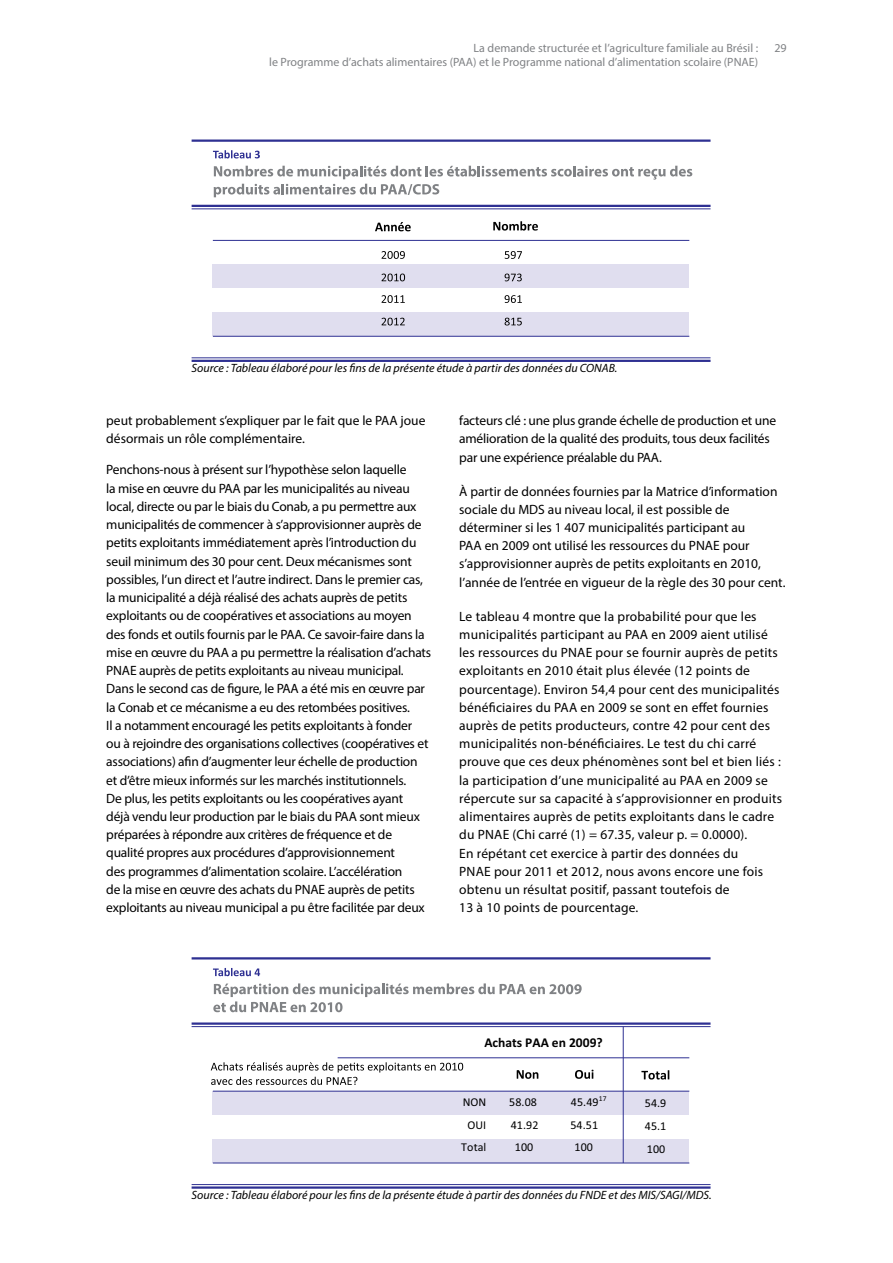
<style>
.page{position:relative;width:893px;height:1263px;background:#fff}
.page>*{position:absolute;margin:0;border:0;box-sizing:border-box;transform-origin:0 0}
.t1{font:13.5px/18.3px "Myriad Pro";letter-spacing:-.015em;color:#000}
.t2{font:13.5px/18.1px "Myriad Pro";letter-spacing:.015em;color:#000}
.t3{font:700 13.5px "Calibri";color:#010101}
.t4{font:italic 12px "Myriad Pro";color:#000}
.t5{font:12px/14.4px "Myriad Pro";color:#808285;text-align:right}
.t6{font:12px "Calibri";letter-spacing:.005em;color:#000}
</style>
<div class="page">
<div style="left:213px;top:1091px;width:476px;height:24px;background:#e0deef"></div>
<div style="left:213px;top:1139px;width:476px;height:24px;background:#e0deef"></div>
<hr style="left:192px;top:1184px;width:518px;height:1px;background:#2e3092">
<hr style="left:192px;top:1186px;width:518px;height:3px;background:#2e3092">
<hr style="left:192px;top:1026px;width:518px;height:1px;background:#2e3092">
<hr style="left:192px;top:1022px;width:518px;height:3px;background:#2e3092">
<hr style="left:192px;top:957px;width:518px;height:2px;background:#2e3092">
<svg style="left:213px;top:968px;width:47px;height:8px"></svg>
<svg style="left:213px;top:983px;width:369px;height:29px"></svg>
<hr style="left:338px;top:1057px;width:351px;height:1px;background:#2e3092">
<hr style="left:213px;top:1091px;width:476px;height:1px;background:#2e3092">
<hr style="left:213px;top:1162px;width:476px;height:1px;background:#2e3092">
<hr style="left:623px;top:1026px;width:1px;height:137px;background:#2e3092">
<svg style="left:211px;top:1062px;width:252px;height:23px"></svg>
<svg style="left:517px;top:1070px;width:21px;height:9px"></svg>
<svg style="left:575px;top:1070px;width:18px;height:9px"></svg>
<svg style="left:641px;top:1070px;width:28px;height:9px"></svg>
<div style="left:213px;top:312px;width:476px;height:24px;background:#e0deef"></div>
<div style="left:213px;top:264px;width:476px;height:24px;background:#e0deef"></div>
<hr style="left:192px;top:357px;width:518px;height:1px;background:#2e3092">
<hr style="left:192px;top:360px;width:518px;height:2px;background:#2e3092">
<hr style="left:192px;top:208px;width:518px;height:1px;background:#2e3092">
<hr style="left:192px;top:205px;width:518px;height:2px;background:#2e3092">
<hr style="left:192px;top:140px;width:518px;height:2px;background:#2e3092">
<svg style="left:213px;top:150px;width:47px;height:8px"></svg>
<svg style="left:214px;top:166px;width:478px;height:31px"></svg>
<svg style="left:375px;top:222px;width:36px;height:9px"></svg>
<hr style="left:213px;top:240px;width:476px;height:1px;background:#2e3092">
<hr style="left:213px;top:336px;width:476px;height:1px;background:#2e3092">
<svg style="left:493px;top:221px;width:45px;height:10px"></svg>
<svg style="left:382px;top:251px;width:23px;height:8px"></svg>
<svg style="left:505px;top:251px;width:17px;height:8px"></svg>
<svg style="left:382px;top:274px;width:23px;height:7px"></svg>
<svg style="left:505px;top:274px;width:17px;height:7px"></svg>
<svg style="left:382px;top:295px;width:23px;height:8px"></svg>
<svg style="left:505px;top:295px;width:17px;height:8px"></svg>
<svg style="left:382px;top:318px;width:23px;height:7px"></svg>
<svg style="left:505px;top:318px;width:17px;height:7px"></svg>
<p class="t5" style="left:269px;top:40px;width:490px">La demande structurée et l’agriculture familiale au Brésil :<br>le Programme d’achats alimentaires (PAA) et le Programme national d’alimentation scolaire (PNAE)</p>
<p class="t5" style="left:774px;top:40px;width:14px">29</p>
<p class="t4" style="left:192px;top:361px;width:427px">Source : Tableau élaboré pour les fins de la présente étude à partir des données du CONAB.</p>
<p class="t1" style="left:106px;top:411px;width:321px">peut probablement s’expliquer par le fait que le PAA joue désormais un rôle complémentaire.</p>
<p class="t1" style="left:106px;top:460px;width:326px">Penchons-nous à présent sur l’hypothèse selon laquelle<br>la mise en œuvre du PAA par les municipalités au niveau local, directe ou par le biais du Conab, a pu permettre aux municipalités de commencer à s’approvisionner auprès de petits exploitants immédiatement après l’introduction du seuil minimum des 30 pour cent. Deux mécanismes sont possibles, l’un direct et l’autre indirect. Dans le premier cas, la municipalité a déjà réalisé des achats auprès de petits exploitants ou de coopératives et associations au moyen des fonds et outils fournis par le PAA. Ce savoir-faire dans la mise en œuvre du PAA a pu permettre la réalisation d’achats PNAE auprès de petits exploitants au niveau municipal.<br>Dans le second cas de figure, le PAA a été mis en œuvre par la Conab et ce mécanisme a eu des retombées positives.<br>Il a notamment encouragé les petits exploitants à fonder<br>ou à rejoindre des organisations collectives (coopératives et associations) afin d’augmenter leur échelle de production et d’être mieux informés sur les marchés institutionnels.<br>De plus, les petits exploitants ou les coopératives ayant<br>déjà vendu leur production par le biais du PAA sont mieux préparées à répondre aux critères de fréquence et de qualité propres aux procédures d’approvisionnement<br>des programmes d’alimentation scolaire. L’accélération<br>de la mise en œuvre des achats du PNAE auprès de petits exploitants au niveau municipal a pu être facilitée par deux</p>
<p class="t1" style="left:459px;top:411px;width:318px">facteurs clé : une plus grande échelle de production et une amélioration de la qualité des produits, tous deux facilités par une expérience préalable du PAA.</p>
<p class="t1" style="left:459px;top:482px;width:328px">À partir de données fournies par la Matrice d’information sociale du MDS au niveau local, il est possible de déterminer si les 1 407 municipalités participant au<br>PAA en 2009 ont utilisé les ressources du PNAE pour s’approvisionner auprès de petits exploitants en 2010, l’année de l’entrée en vigueur de la règle des 30 pour cent.</p>
<p class="t2" style="left:459px;top:607px;width:324px">Le tableau 4 montre que la probabilité pour que les municipalités participant au PAA en 2009 aient utilisé les ressources du PNAE pour se fournir auprès de petits exploitants en 2010 était plus élevée (12 points de pourcentage). Environ 54,4 pour cent des municipalités bénéficiaires du PAA en 2009 se sont en effet fournies auprès de petits producteurs, contre 42 pour cent des municipalités non-bénéficiaires. Le test du chi carré prouve que ces deux phénomènes sont bel et bien liés : la participation d’une municipalité au PAA en 2009 se répercute sur sa capacité à s’approvisionner en produits alimentaires auprès de petits exploitants dans le cadre du PNAE (Chi carré (1) = 67.35, valeur p. = 0.0000).<br>En répétant cet exercice à partir des données du<br>PNAE pour 2011 et 2012, nous avons encore une fois obtenu un résultat positif, passant toutefois de<br>13 à 10 points de pourcentage.</p>
<p class="t3" style="left:484px;top:1034px;width:120px">Achats PAA en 2009?</p>
<p class="t6" style="left:463px;top:1095px;width:25px">NON</p>
<p class="t6" style="left:509px;top:1095px;width:29px">58.08</p>
<p class="t6" style="left:571px;top:1095px;width:37px">45.49<sup>17</sup></p>
<p class="t6" style="left:645px;top:1096px;width:23px">54.9</p>
<p class="t6" style="left:467px;top:1117px;width:20px">OUI</p>
<p class="t6" style="left:511px;top:1117px;width:29px">41.92</p>
<p class="t6" style="left:570px;top:1117px;width:29px">54.51</p>
<p class="t6" style="left:645px;top:1118px;width:23px">45.1</p>
<p class="t6" style="left:461px;top:1140px;width:27px">Total</p>
<p class="t6" style="left:515px;top:1140px;width:20px">100</p>
<p class="t6" style="left:575px;top:1140px;width:20px">100</p>
<p class="t6" style="left:647px;top:1141px;width:20px">100</p>
<p class="t4" style="left:192px;top:1188px;width:522px">Source : Tableau élaboré pour les fins de la présente étude à partir des données du FNDE et des MIS/SAGI/MDS.</p>
</div>
